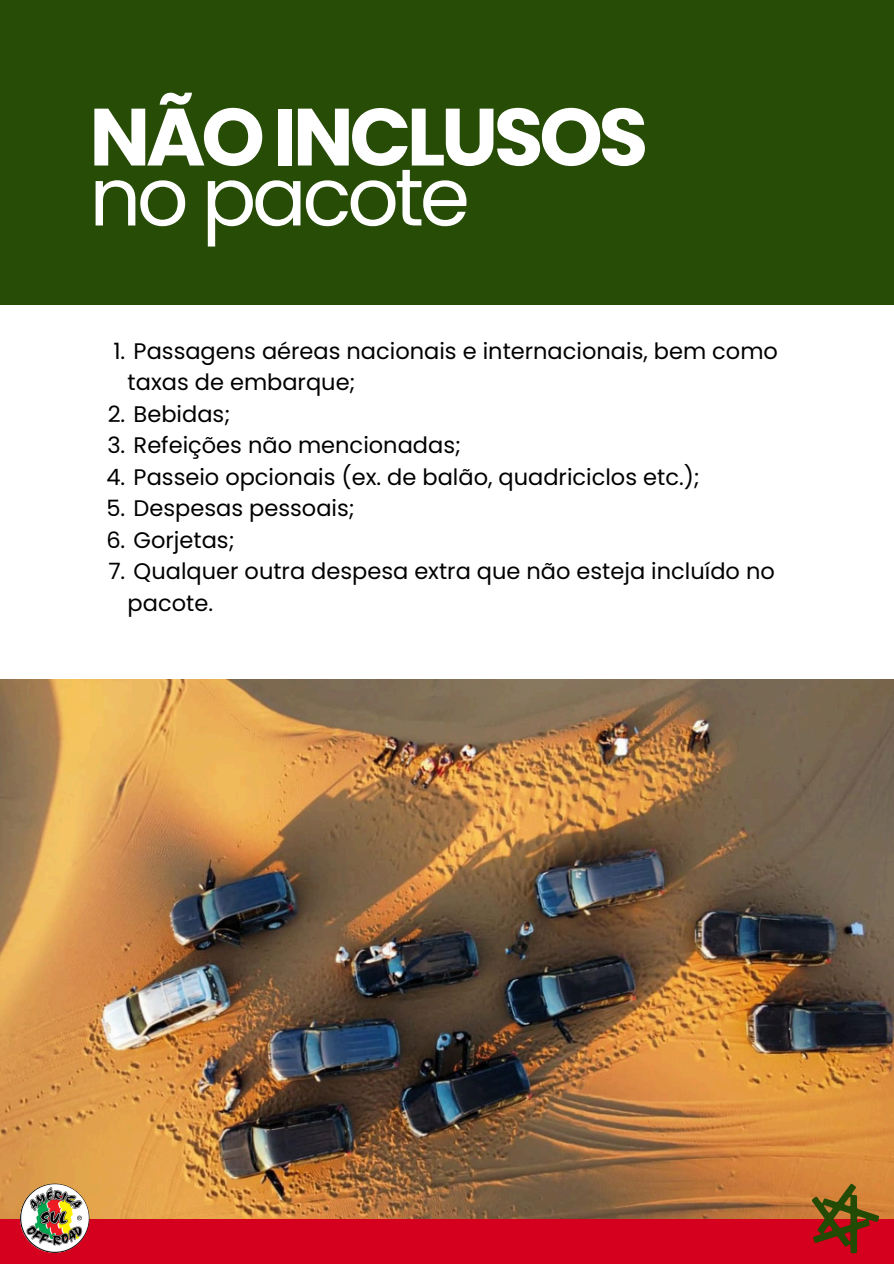
<style>
.page{position:relative;width:894px;height:1264px;background:#fff}
.page>*{position:absolute;margin:0;border:0;box-sizing:border-box;transform-origin:0 0}
.t1{font:700 81px "Poppins";letter-spacing:-.055em;color:#fff}
.t2{font:81px "Poppins";letter-spacing:-.055em;color:#fff}
.t3{font:22.5px/31.5px "Poppins";color:#000}
</style>
<div class="page">
<div style="left:0;top:0;width:893px;height:304px;background:#274c06"></div>
<div style="left:0;top:1218px;width:893px;height:45px;background:#d4001d"></div>
<img style="left:0;top:679px;width:893px;height:539px">
<img style="left:789px;top:1162px;width:104px;height:92px">
<img style="left:20px;top:1183px;width:69px;height:69px;border-radius:50%">
<p class="t1" style="left:89px;top:80px;width:560px">NÃO INCLUSOS</p>
<p class="t2" style="left:89px;top:140px;width:382px">no pacote</p>
<p class="t3" style="left:128px;top:335px;width:651px;text-indent:-14px">1. Passagens aéreas nacionais e internacionais, bem como taxas de embarque;</p>
<p class="t3" style="left:108px;top:398px;width:124px">2. Bebidas;</p>
<p class="t3" style="left:107px;top:429px;width:355px">3. Refeições não mencionadas;</p>
<p class="t3" style="left:106px;top:461px;width:594px">4. Passeio opcionais (ex. de balão, quadriciclos etc.);</p>
<p class="t3" style="left:106px;top:492px;width:250px">5. Despesas pessoais;</p>
<p class="t3" style="left:106px;top:524px;width:130px">6. Gorjetas;</p>
<p class="t3" style="left:128px;top:555px;width:648px;text-indent:-19px">7. Qualquer outra despesa extra que não esteja incluído no pacote.</p>
</div>
